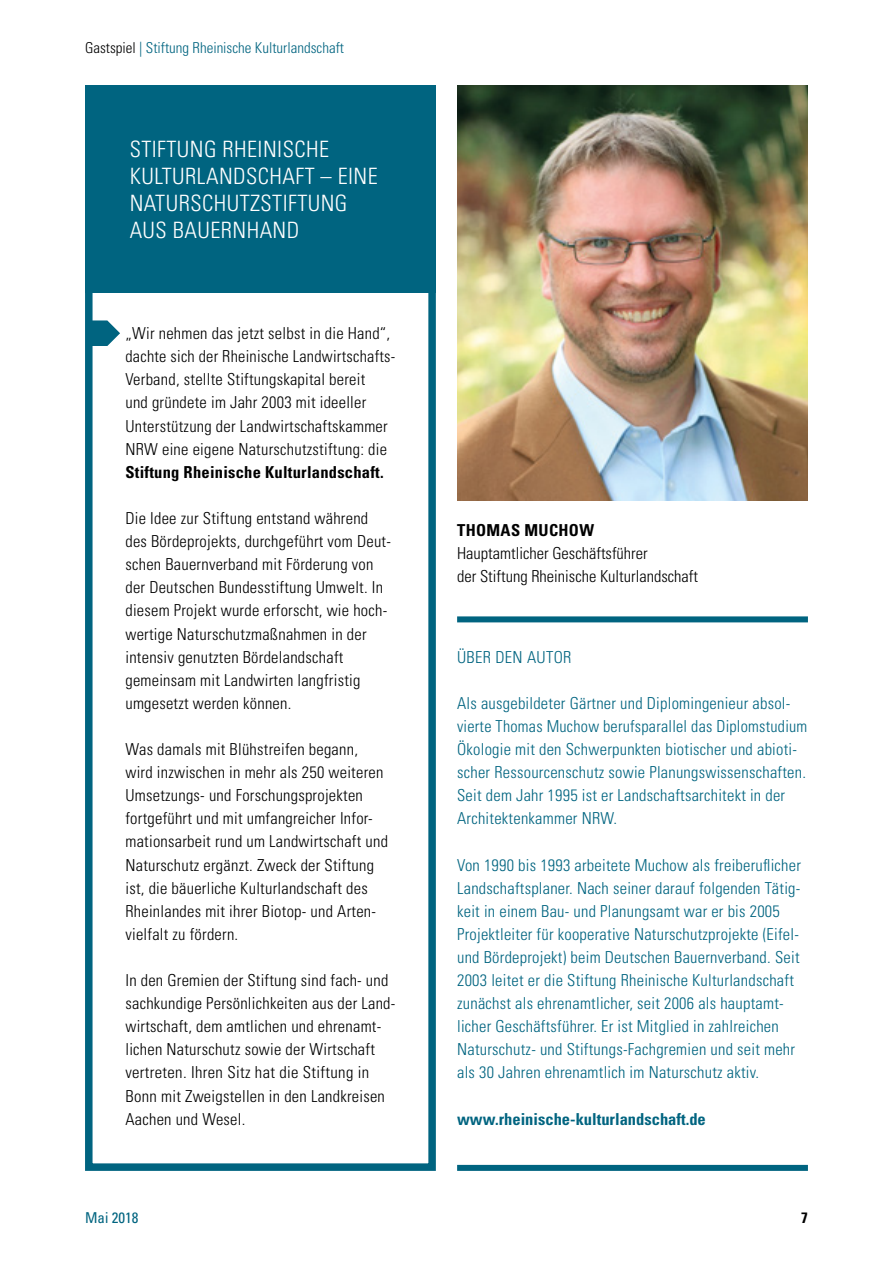
<style>
.page{position:relative;width:893px;height:1263px;background:#fff}
.page>*{position:absolute;margin:0;border:0;box-sizing:border-box;transform-origin:0 0}
.t1{font:300 condensed 22.5px/27px "Univers LT Std";letter-spacing:.02em;color:#fff}
.t2{font:300 condensed 16.5px/23.1px "Univers LT Std";letter-spacing:.015em;color:#000}
.t3{font:300 condensed 16.5px/23.1px "Univers LT Std";letter-spacing:.015em;color:#006480}
.t4{font:700 condensed 16.5px "Univers LT Std";letter-spacing:.015em;color:#000}
.t5{font:700 condensed 16.5px "Univers LT Std";color:#006480}
.t6{font:300 condensed 15px "Univers LT Std";color:#006480}
.t7{font:condensed 15px "Univers LT Std";color:#006480}
.t8{font:700 condensed 15px "Univers LT Std";color:#000}
.s1{color:#000}
</style>
<div class="page">
<img style="left:457px;top:85px;width:351px;height:416px">
<div style="left:457px;top:616px;width:351px;height:6px;background:#006480"></div>
<div style="left:85px;top:85px;width:351px;height:1086px;border:8px solid #006480"></div>
<div style="left:85px;top:85px;width:351px;height:208px;background:#006480"></div>
<svg style="left:86px;top:320px;width:34px;height:26px"></svg>
<div style="left:457px;top:1165px;width:351px;height:6px;background:#006480"></div>
<p class="t6" style="left:85px;top:39px;width:261px"><span class="s1">Gastspiel</span> | Stiftung Rheinische Kulturlandschaft</p>
<h1 class="t1" style="left:130px;top:135px;width:250px">STIFTUNG RHEINISCHE<br>KULTURLANDSCHAFT – EINE<br>NATURSCHUTZSTIFTUNG<br>AUS BAUERNHAND</h1>
<p class="t2" style="left:125px;top:322px;width:271px">„Wir nehmen das jetzt selbst in die Hand“, dachte sich der Rheinische Landwirtschafts-Verband, stellte Stiftungskapital bereit<br>und gründete im Jahr 2003 mit ideeller Unterstützung der Landwirtschaftskammer NRW eine eigene Naturschutzstiftung: die</p>
<p class="t4" style="left:125px;top:462px;width:260px">Stiftung Rheinische Kulturlandschaft.</p>
<p class="t2" style="left:125px;top:507px;width:267px">Die Idee zur Stiftung entstand während des Bördeprojekts, durchgeführt vom Deut&shy;schen Bauernverband mit Förderung von der Deutschen Bundesstiftung Umwelt. In diesem Projekt wurde erforscht, wie hoch&shy;wertige Naturschutzmaßnahmen in der intensiv genutzten Bördelandschaft gemeinsam mit Landwirten langfristig umgesetzt werden können.</p>
<p class="t2" style="left:125px;top:738px;width:264px">Was damals mit Blühstreifen begann, wird inzwischen in mehr als 250 weiteren Umsetzungs- und Forschungsprojekten fortgeführt und mit umfangreicher Infor&shy;mationsarbeit rund um Landwirtschaft und Naturschutz ergänzt. Zweck der Stiftung ist, die bäuerliche Kulturlandschaft des Rheinlandes mit ihrer Biotop- und Arten&shy;vielfalt zu fördern.</p>
<p class="t2" style="left:125px;top:969px;width:271px">In den Gremien der Stiftung sind fach- und sachkundige Persönlichkeiten aus der Land&shy;wirtschaft, dem amtlichen und ehrenamt&shy;lichen Naturschutz sowie der Wirtschaft vertreten. Ihren Sitz hat die Stiftung in Bonn mit Zweigstellen in den Landkreisen Aachen und Wesel.</p>
<p class="t4" style="left:457px;top:520px;width:138px">THOMAS MUCHOW</p>
<p class="t2" style="left:457px;top:542px;width:242px">Hauptamtlicher Geschäftsführer<br>der Stiftung Rheinische Kulturlandschaft</p>
<p class="t3" style="left:457px;top:645px;width:116px">ÜBER DEN AUTOR</p>
<p class="t3" style="left:457px;top:691px;width:352px">Als ausgebildeter Gärtner und Diplomingenieur absol&shy;vierte Thomas Muchow berufsparallel das Diplomstudium Ökologie mit den Schwerpunkten biotischer und abioti&shy;scher Ressourcenschutz sowie Planungswissenschaften.<br>Seit dem Jahr 1995 ist er Landschaftsarchitekt in der Architektenkammer NRW.</p>
<p class="t3" style="left:457px;top:853px;width:345px">Von 1990 bis 1993 arbeitete Muchow als freiberuflicher Landschaftsplaner. Nach seiner darauf folgenden Tätig&shy;keit in einem Bau- und Planungsamt war er bis 2005<br>Projektleiter für kooperative Naturschutzprojekte (Eifel&shy;und Bördeprojekt) beim Deutschen Bauernverband. Seit 2003 leitet er die Stiftung Rheinische Kulturlandschaft zunächst als ehrenamtlicher, seit 2006 als hauptamt&shy;licher Geschäftsführer. Er ist Mitglied in zahlreichen Naturschutz- und Stiftungs-Fachgremien und seit mehr als 30 Jahren ehrenamtlich im Naturschutz aktiv.</p>
<p class="t5" style="left:457px;top:1109px;width:250px">www.rheinische-kulturlandschaft.de</p>
<p class="t7" style="left:85px;top:1208px;width:55px">Mai 2018</p>
<p class="t8" style="left:801px;top:1208px;width:8px">7</p>
</div>
